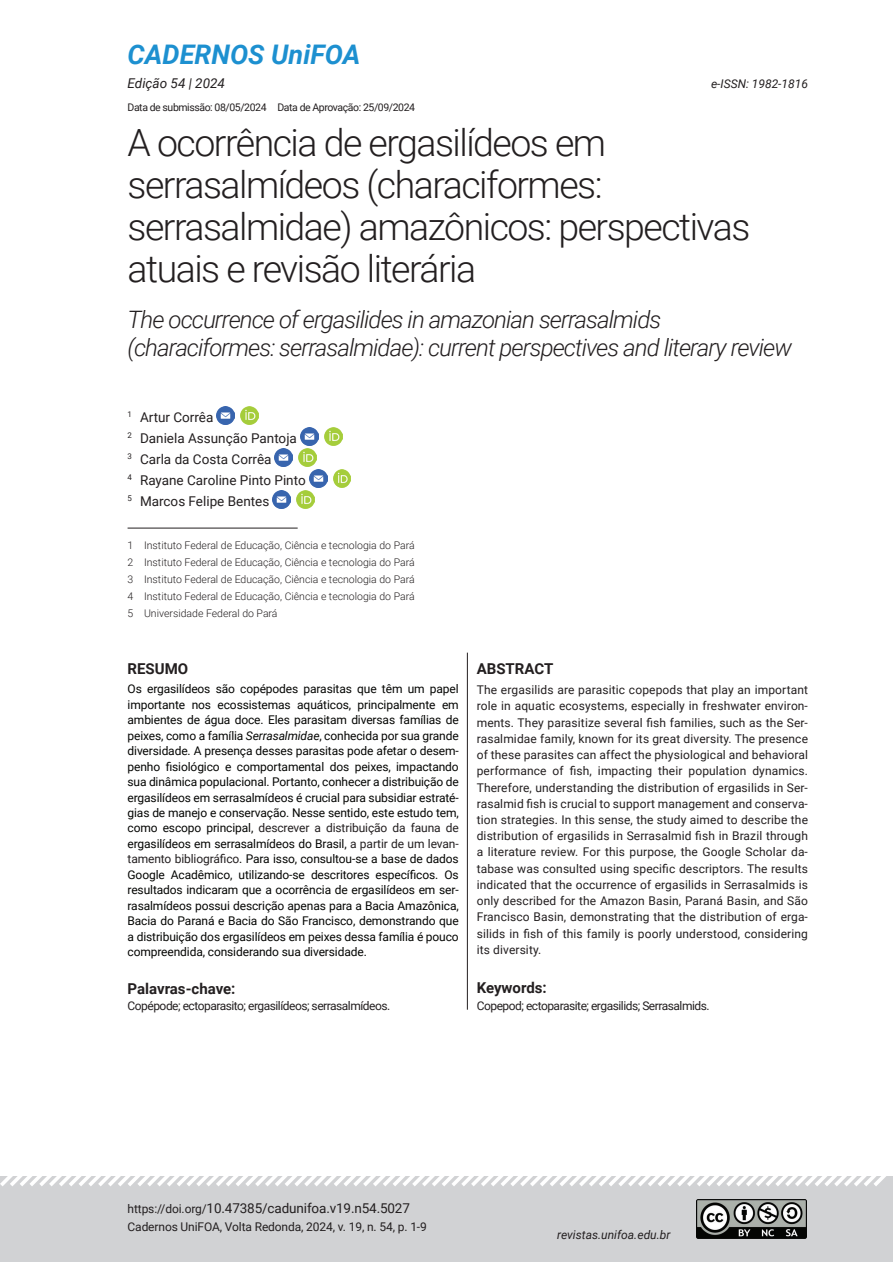
<style>
.page{position:relative;width:893px;height:1263px;background:#fff}
.page>*{position:absolute;margin:0;border:0;box-sizing:border-box;transform-origin:0 0}
.Título_do_Trabalho{font:300 37.5px/42px "Roboto";letter-spacing:-.04em;color:#231f20}
.t1{font:italic 700 27px "Roboto";color:#1d90d0}
.Título_Inglês{font:italic 300 24px/28.8px "Roboto";letter-spacing:-.04em;color:#231f20}
.Resumo{font:700 15px "Roboto";color:#231f20}
.Autores{font:13.5px "Roboto";color:#231f20}
.t2{font:italic 13.5px "Roboto";color:#231f20}
.Resumo-2{font:12px/16.2px "Roboto";letter-spacing:-.04em;color:#231f20;text-align:justify}
.Resumo-3{font:12px/15.5px "Roboto";letter-spacing:-.01em;color:#040503;text-align:justify}
.Resumo-4{font:12px "Roboto";letter-spacing:-.01em;color:#231f20}
.t3{font:italic 12px "Roboto";color:#231f20}
.Nota_de_rodapé{font:300 10.5px "Roboto";color:#231f20}
.data_trabalho{font:10.5px "Roboto";letter-spacing:-.04em;color:#231f20}
.s1{font-style:italic}
.s2{color:#231f20}
.s3{font-size:12px}
</style>
<div class="page">
<div style="left:0;top:1176px;width:893px;height:86px;background:#d1d2d4"></div>
<svg style="left:0;top:1176px;width:886px;height:10px"></svg>
<img style="left:696px;top:1199px;width:110px;height:39px">
<hr style="left:467px;top:653px;width:1px;height:357px;background:#231f20">
<img style="left:217px;top:407px;width:18px;height:18px">
<img style="left:241px;top:407px;width:18px;height:18px">
<img style="left:300px;top:428px;width:18px;height:18px">
<img style="left:324px;top:428px;width:18px;height:18px">
<img style="left:275px;top:449px;width:18px;height:18px">
<img style="left:299px;top:449px;width:18px;height:18px">
<img style="left:309px;top:470px;width:18px;height:18px">
<img style="left:333px;top:470px;width:18px;height:18px">
<img style="left:273px;top:491px;width:18px;height:18px">
<img style="left:297px;top:491px;width:17px;height:18px">
<hr style="left:128px;top:528px;width:170px;height:1px;background:#231f20">
<h2 class="t1" style="left:128px;top:36px;width:235px">CADERNOS UniFOA</h2>
<p class="t2" style="left:128px;top:74px;width:99px">Edição 54 | 2024</p>
<p class="data_trabalho" style="left:128px;top:100px;width:141px">Data de submissão: 08/05/2024</p>
<p class="data_trabalho" style="left:277px;top:100px;width:139px">Data de Aprovação: 25/09/2024</p>
<p class="Título_do_Trabalho" style="left:128px;top:120px;width:624px">A ocorrência de ergasilídeos em serrasalmídeos (characiformes: serrasalmidae) amazônicos: perspectivas atuais e revisão literária</p>
<p class="Título_Inglês" style="left:128px;top:304px;width:666px">The occurrence of ergasilides in amazonian serrasalmids (characiformes: serrasalmidae): current perspectives and literary review</p>
<p class="t3" style="left:711px;top:75px;width:98px">e-ISSN: 1982-1816</p>
<p class="Autores" style="left:128px;top:407px;width:87px"><sup>1</sup> Artur Corrêa</p>
<p class="Autores" style="left:128px;top:428px;width:171px"><sup>2</sup> Daniela Assunção Pantoja</p>
<p class="Autores" style="left:128px;top:449px;width:145px"><sup>3</sup> Carla da Costa Corrêa</p>
<p class="Autores" style="left:128px;top:470px;width:180px"><sup>4</sup> Rayane Caroline Pinto Pinto</p>
<p class="Autores" style="left:128px;top:491px;width:143px"><sup>5</sup> Marcos Felipe Bentes</p>
<p class="Nota_de_rodapé" style="left:128px;top:538px;width:289px">1 Instituto Federal de Educação, Ciência e tecnologia do Pará</p>
<p class="Nota_de_rodapé" style="left:128px;top:555px;width:289px">2 Instituto Federal de Educação, Ciência e tecnologia do Pará</p>
<p class="Nota_de_rodapé" style="left:128px;top:572px;width:289px">3 Instituto Federal de Educação, Ciência e tecnologia do Pará</p>
<p class="Nota_de_rodapé" style="left:128px;top:589px;width:289px">4 Instituto Federal de Educação, Ciência e tecnologia do Pará</p>
<p class="Nota_de_rodapé" style="left:128px;top:605px;width:152px">5 Universidade Federal do Pará</p>
<p class="Resumo" style="left:128px;top:658px;width:62px">RESUMO</p>
<p class="Resumo-3" style="left:128px;top:681px;width:333px">Os ergasilídeos são copépodes parasitas que têm um papel importante nos ecossistemas aquáticos, principalmente em ambientes de água doce. Eles parasitam diversas famílias de peixes, como a família <span class="s1">Serrasalmidae</span>, conhecida por sua grande diversidade. A presença desses parasitas pode afetar o desem&shy;penho fisiológico e comportamental dos peixes, impactando sua dinâmica populacional. Portanto, conhecer a distribuição de ergasilídeos em serrasalmídeos é crucial para subsidiar estraté&shy;gias de manejo e conservação. Nesse sentido, este estudo tem, como escopo principal, <span class="s2">descrever a distribuição da fauna de </span>ergasilídeos em serrasalmídeos do Brasil, <span class="s2">a partir de um levan&shy;tamento bibliográfico</span>. Para isso, consultou-se a base de dados Google Acadêmico, utilizando-se descritores específicos. Os resultados indicaram que a ocorrência de ergasilídeos em ser&shy;rasalmídeos possui descrição apenas para a Bacia Amazônica, Bacia do Paraná e Bacia do São Francisco, demonstrando que a distribuição dos ergasilídeos em peixes dessa família é pouco compreendida, considerando sua diversidade.</p>
<p class="Resumo" style="left:128px;top:978px;width:109px">Palavras-chave:</p>
<p class="Resumo-2" style="left:128px;top:997px;width:264px">Copépode; ectoparasito; ergasilídeos; serrasalmídeos.</p>
<p class="Resumo" style="left:477px;top:658px;width:78px">ABSTRACT</p>
<p class="Resumo-2" style="left:477px;top:681px;width:333px">The ergasilids are parasitic copepods that play an important role in aquatic ecosystems, especially in freshwater environ&shy;ments. They parasitize several fish families, such as the Ser&shy;rasalmidae family, known for its great diversity. The presence of these parasites can affect the physiological and behavioral performance of fish, impacting their population dynamics.<br>Therefore, understanding the distribution of ergasilids in Ser&shy;rasalmid fish is crucial to support management and conserva&shy;tion strategies. In this sense, the study aimed to describe the distribution of ergasilids in Serrasalmid fish in Brazil through a literature review. For this purpose, the Google Scholar da&shy;tabase was consulted using specific descriptors. The results indicated that the occurrence of ergasilids in Serrasalmids is only described for the Amazon Basin, Paraná Basin, and São Francisco Basin, demonstrating that the distribution of erga&shy;silids in fish of this family is poorly understood, considering its diversity.</p>
<p class="Resumo" style="left:477px;top:977px;width:72px">Keywords:</p>
<p class="Resumo-2" style="left:477px;top:997px;width:234px">Copepod; ectoparasite; ergasilids; Serrasalmids.</p>
<p class="Autores" style="left:128px;top:1199px;width:284px"><span class="s3">https://doi.org/</span>10.47385/cadunifoa.v19.n54.5027</p>
<p class="Resumo-4" style="left:128px;top:1218px;width:301px">Cadernos UniFOA, Volta Redonda, 2024, v. 19, n. 54, p. 1-9</p>
<p class="t3" style="left:557px;top:1226px;width:115px">revistas.unifoa.edu.br</p>
</div>
